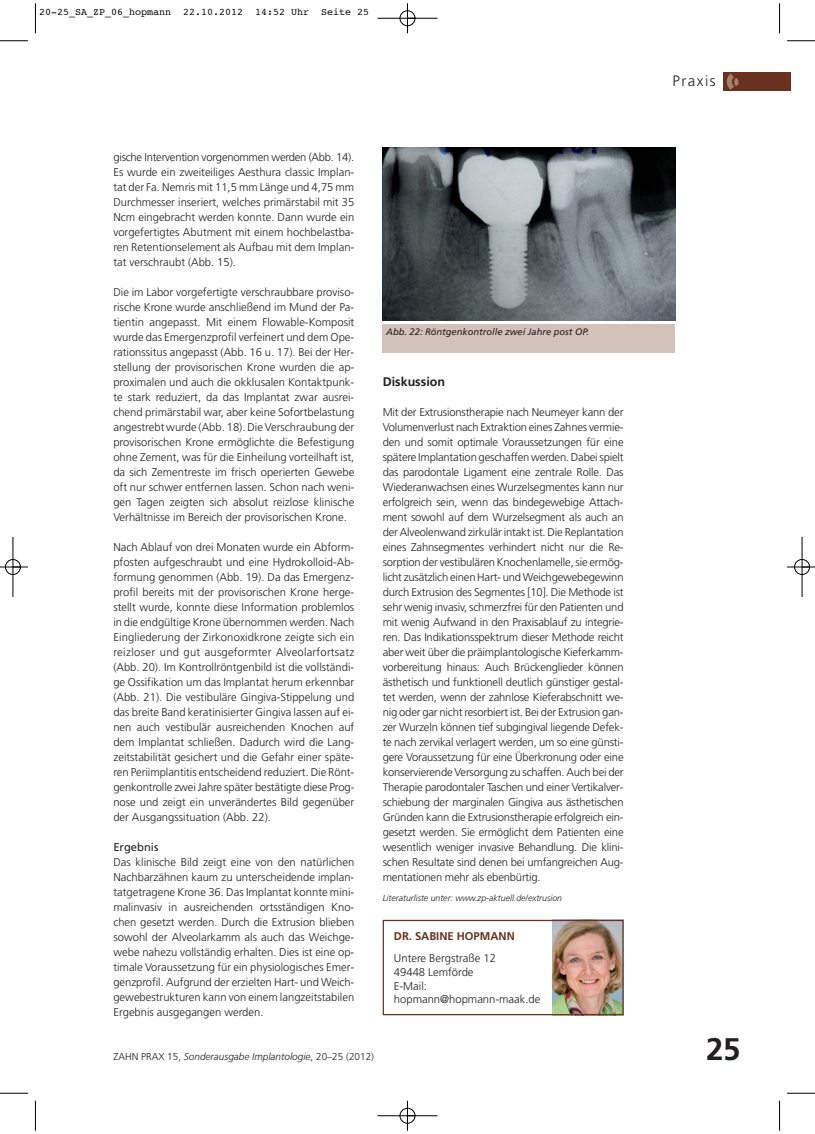
<style>
.page{position:relative;width:815px;height:1134px;background:#fff}
.page>*{position:absolute;margin:0;border:0;box-sizing:border-box;transform-origin:0 0}
.t1{font:700 31.25px "Frutiger";color:#231f20}
.t2{font:300 15px "Frutiger";letter-spacing:.1em;color:#231f20}
.t3{font:700 12.5px "Frutiger";color:#231f20}
.t4{font:300 11.25px/15px "Frutiger";color:#231f20;text-align:justify}
.t5{font:700 11.25px "Frutiger";color:#68321f}
.t6{font:11.25px "Frutiger";color:#231f20}
.t7{font:italic 300 10px "Frutiger";color:#231f20}
.t8{font:10px "Courier";color:#000}
.t9{font:italic 9.38px "Frutiger";color:#231f20}
.t10{font:italic 300 8.75px "Frutiger";color:#231f20}
.s1{font-style:normal}
</style>
<div class="page">
<div style="left:723px;top:73px;width:67px;height:18px;background:#68321f"></div>
<svg style="left:726px;top:72px;width:17px;height:18px"></svg>
<div style="left:383px;top:324px;width:292px;height:29px;background:#d3c2b7"></div>
<img style="left:383px;top:147px;width:292px;height:174px">
<img style="left:552px;top:922px;width:70px;height:91px">
<div style="left:383px;top:920px;width:241px;height:95px;border:1px solid #68321f"></div>
<hr style="left:35px;top:3px;width:1px;height:30px;background:#000">
<svg style="left:0;top:40px;width:28px;height:2px"></svg>
<hr style="left:779px;top:3px;width:1px;height:30px;background:#000">
<svg style="left:787px;top:40px;width:28px;height:2px"></svg>
<hr style="left:35px;top:1101px;width:1px;height:30px;background:#000">
<svg style="left:0;top:1093px;width:28px;height:1px"></svg>
<hr style="left:779px;top:1101px;width:1px;height:30px;background:#000">
<svg style="left:787px;top:1093px;width:28px;height:1px"></svg>
<div style="left:400px;top:10px;width:15px;height:16px;border:1px solid #fff;border-radius:50%"></div>
<hr style="left:377px;top:18px;width:60px;height:1px;background:#000">
<hr style="left:377px;top:1115px;width:60px;height:1px;background:#000">
<hr style="left:13px;top:537px;width:1px;height:60px;background:#000">
<hr style="left:802px;top:537px;width:1px;height:60px;background:#000">
<hr style="left:407px;top:3px;width:1px;height:30px;background:#000">
<hr style="left:407px;top:1101px;width:1px;height:30px;background:#000">
<svg style="left:0;top:567px;width:28px;height:1px"></svg>
<svg style="left:787px;top:567px;width:28px;height:1px"></svg>
<div style="left:400px;top:11px;width:15px;height:15px;border:1px solid #000;border-radius:50%"></div>
<div style="left:400px;top:1108px;width:15px;height:15px;border:1px solid #000;border-radius:50%"></div>
<div style="left:5px;top:559px;width:16px;height:16px;border:1px solid #000;border-radius:50%"></div>
<div style="left:794px;top:559px;width:16px;height:16px;border:1px solid #000;border-radius:50%"></div>
<p class="t8" style="left:39px;top:7px;width:332px">20-25_SA_ZP_06_hopmann 22.10.2012 14:52 Uhr Seite 25</p>
<p class="t4" style="left:113px;top:150px;width:242px">gische Intervention vorgenommen werden (Abb. 14).<br>Es wurde ein zweiteiliges Aesthura classic Implan&shy;tat der Fa. Nemris mit 11,5 mm Länge und 4,75 mm Durchmesser inseriert, welches primärstabil mit 35<br>Ncm eingebracht werden konnte. Dann wurde ein vorgefertigtes Abutment mit einem hochbelastba&shy;ren Retentionselement als Aufbau mit dem Implan&shy;tat verschraubt (Abb. 15).</p>
<p class="t4" style="left:113px;top:285px;width:242px">Die im Labor vorgefertigte verschraubbare proviso&shy;rische Krone wurde anschließend im Mund der Pa&shy;tientin angepasst. Mit einem Flowable-Komposit wurde das Emergenzprofil verfeinert und dem Ope&shy;rationssitus angepasst (Abb. 16 u. 17). Bei der Her&shy;stellung der provisorischen Krone wurden die ap&shy;proximalen und auch die okklusalen Kontaktpunk&shy;te stark reduziert, da das Implantat zwar ausrei&shy;chend primärstabil war, aber keine Sofortbelastung angestrebt wurde (Abb. 18). Die Verschraubung der provisorischen Krone ermöglichte die Befestigung ohne Zement, was für die Einheilung vorteilhaft ist, da sich Zementreste im frisch operierten Gewebe oft nur schwer entfernen lassen. Schon nach weni&shy;gen Tagen zeigten sich absolut reizlose klinische Verhältnisse im Bereich der provisorischen Krone.</p>
<p class="t4" style="left:113px;top:540px;width:243px">Nach Ablauf von drei Monaten wurde ein Abform&shy;pfosten aufgeschraubt und eine Hydrokolloid-Ab&shy;formung genommen (Abb. 19). Da das Emergenz&shy;profil bereits mit der provisorischen Krone herge&shy;stellt wurde, konnte diese Information problemlos in die endgültige Krone übernommen werden. Nach Eingliederung der Zirkonoxidkrone zeigte sich ein reizloser und gut ausgeformter Alveolarfortsatz (Abb. 20). Im Kontrollröntgenbild ist die vollständi&shy;ge Ossifikation um das Implantat herum erkennbar (Abb. 21). Die vestibuläre Gingiva-Stippelung und das breite Band keratinisierter Gingiva lassen auf ei&shy;nen auch vestibulär ausreichenden Knochen auf dem Implantat schließen. Dadurch wird die Lang&shy;zeitstabilität gesichert und die Gefahr einer späte&shy;ren Periimplantitis entscheidend reduziert. Die Rönt&shy;genkontrolle zwei Jahre später bestätigte diese Prog&shy;nose und zeigt ein unverändertes Bild gegenüber der Ausgangssituation (Abb. 22).</p>
<p class="t6" style="left:113px;top:842px;width:46px">Ergebnis</p>
<p class="t4" style="left:113px;top:855px;width:242px">Das klinische Bild zeigt eine von den natürlichen Nachbarzähnen kaum zu unterscheidende implan&shy;tatgetragene Krone 36. Das Implantat konnte mini&shy;malinvasiv in ausreichenden ortsständigen Kno&shy;chen gesetzt werden. Durch die Extrusion blieben sowohl der Alveolarkamm als auch das Weichge&shy;webe nahezu vollständig erhalten. Dies ist eine op&shy;timale Voraussetzung für ein physiologisches Emer&shy;genzprofil. Aufgrund der erzielten Hart- und Weich&shy;gewebestrukturen kann von einem langzeitstabilen Ergebnis ausgegangen werden.</p>
<p class="t9" style="left:386px;top:328px;width:204px">Abb. 22: Röntgenkontrolle zwei Jahre post OP.</p>
<p class="t3" style="left:383px;top:376px;width:64px">Diskussion</p>
<p class="t4" style="left:383px;top:405px;width:242px">Mit der Extrusionstherapie nach Neumeyer kann der Volumenverlust nach Extraktion eines Zahnes vermie&shy;den und somit optimale Voraussetzungen für eine spätere Implantation geschaffen werden. Dabei spielt das parodontale Ligament eine zentrale Rolle. Das Wiederanwachsen eines Wurzelsegmentes kann nur erfolgreich sein, wenn das bindegewebige Attach&shy;ment sowohl auf dem Wurzelsegment als auch an der Alveolenwand zirkulär intakt ist. Die Replantation eines Zahnsegmentes verhindert nicht nur die Re&shy;sorption der vestibulären Knochenlamelle, sie ermög&shy;licht zusätzlich einen Hart- und Weichgewebegewinn durch Extrusion des Segmentes [10]. Die Methode ist sehr wenig invasiv, schmerzfrei für den Patienten und mit wenig Aufwand in den Praxisablauf zu integrie&shy;ren. Das Indikationsspektrum dieser Methode reicht aber weit über die präimplantologische Kieferkamm&shy;vorbereitung hinaus: Auch Brückenglieder können ästhetisch und funktionell deutlich günstiger gestal&shy;tet werden, wenn der zahnlose Kieferabschnitt we&shy;nig oder gar nicht resorbiert ist. Bei der Extrusion gan&shy;zer Wurzeln können tief subgingival liegende Defek&shy;te nach zervikal verlagert werden, um so eine günsti&shy;gere Voraussetzung für eine Überkronung oder eine konservierende Versorgung zu schaffen. Auch bei der Therapie parodontaler Taschen und einer Vertikalver&shy;schiebung der marginalen Gingiva aus ästhetischen Gründen kann die Extrusionstherapie erfolgreich ein&shy;gesetzt werden. Sie ermöglicht dem Patienten eine wesentlich weniger invasive Behandlung. Die klini&shy;schen Resultate sind denen bei umfangreichen Aug&shy;mentationen mehr als ebenbürtig.</p>
<p class="t10" style="left:383px;top:894px;width:181px">Literaturliste unter: www.zp-aktuell.de/extrusion</p>
<p class="t5" style="left:394px;top:931px;width:122px">DR. SABINE HOPMANN</p>
<p class="t4" style="left:394px;top:952px;width:148px;line-height:13.8px;text-align:left">Untere Bergstraße 12<br>49448 Lemförde<br>E-Mail: hopmann@hopmann-maak.de</p>
<p class="t7" style="left:113px;top:1053px;width:262px"><span class="s1">ZAHN PRAX 15,</span> Sonderausgabe Implantologie<span class="s1">, 20–25 (2012)</span></p>
<h2 class="t2" style="left:672px;top:75px;width:45px">Praxis</h2>
<h1 class="t1" style="left:706px;top:1036px;width:36px">25</h1>
</div>
